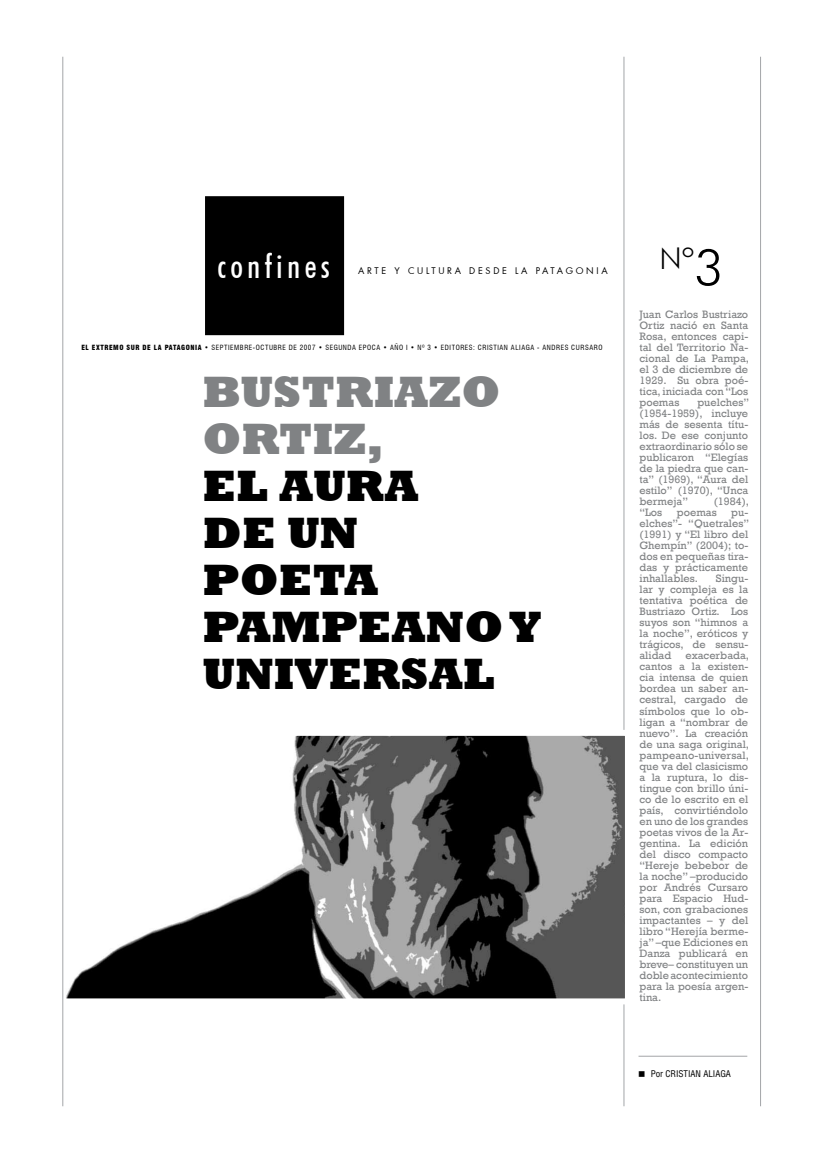
<style>
.page{position:relative;width:823px;height:1163px;background:#fff}
.page>*{position:absolute;margin:0;border:0;box-sizing:border-box;transform-origin:0 0}
.t1{font:800 45px/47px "Rockwell";color:#000}
.t2{font:800 45px/47px "Rockwell";color:#808284}
.t3{font:500 condensed 33px "Futura BT";letter-spacing:.13em;color:#fff}
.t4{font:300 30px "Futura BT";color:#000}
.t5{font:11px/11px "Rockwell";color:#808284;text-align:justify}
.t6{font:9px "Futura";letter-spacing:.3em;color:#000}
.t7{font:9px "Switzerland Condensed";color:#000}
.t8{font:condensed 7px "Swiss 721 BT";letter-spacing:.08em;color:#000}
.s1{font-weight:900}
.s2{font-size:50px}
</style>
<div class="page">
<hr style="left:623px;top:57px;width:1px;height:1049px;background:#a3a5a8">
<img style="left:66px;top:736px;width:557px;height:261px">
<div style="left:59px;top:729px;width:571px;height:275px;border:6px solid #fff"></div>
<hr style="left:759px;top:57px;width:1px;height:1049px;background:#a3a5a8">
<hr style="left:62px;top:57px;width:1px;height:1049px;background:#a3a5a8">
<div style="left:207px;top:198px;width:135px;height:135px;background:#000"></div>
<div style="left:205px;top:196px;width:139px;height:139px;border:4px solid #000"></div>
<hr style="left:638px;top:1055px;width:108px;height:1px;background:#a3a5a8">
<h2 class="t3" style="left:217px;top:246px;width:114px">confines</h2>
<p class="t6" style="left:358px;top:265px;width:251px">ARTE Y CULTURA DESDE LA PATAGONIA</p>
<p class="t8" style="left:81px;top:343px;width:522px"><span class="s1">EL EXTREMO SUR DE LA PATAGONIA</span> • SEPTIEMBRE-OCTUBRE DE 2007 • SEGUNDA EPOCA • AÑO I • Nº 3 • EDITORES: CRISTIAN ALIAGA - ANDRES CURSARO</p>
<h1 class="t2" style="left:202px;top:369px;width:299px">BUSTRIAZO<br>ORTIZ,</h1>
<h1 class="t1" style="left:202px;top:463px;width:340px">EL AURA<br>DE UN<br>POETA<br>PAMPEANO Y<br>UNIVERSAL</h1>
<h3 class="t4" style="left:659px;top:240px;width:65px">Nº<span class="s2">3</span></h3>
<p class="t5" style="left:639px;top:309px;width:111px">Juan Carlos Bustriazo Ortiz nació en Santa Rosa, entonces capi&shy;tal del Territorio Na&shy;cional de La Pampa, el 3 de diciembre de 1929. Su obra poé&shy;tica, iniciada con “Los poemas</p>
<p class="t5" style="left:639px;top:397px;width:111px;text-indent:58px">puelches” (1954-1959), incluye más de sesenta títu&shy;los. De ese conjunto extraordinario sólo se publicaron “Elegías de la piedra que can&shy;ta” (1969), “Aura del estilo” (1970), “Unca bermeja”</p>
<p class="t5" style="left:713px;top:496px;width:37px">(1984),</p>
<p class="t5" style="left:639px;top:507px;width:24px">“Los</p>
<p class="t5" style="left:676px;top:507px;width:41px">poemas</p>
<p class="t5" style="left:639px;top:507px;width:111px;text-indent:92px">pu&shy;elches”- “Quetrales” (1991) y “El libro del Ghempín” (2004); to&shy;dos en pequeñas tira&shy;das y prácticamente inhallables.</p>
<p class="t5" style="left:639px;top:573px;width:110px;text-indent:76px">Singu&shy;lar y compleja es la tentativa poética de Bustriazo Ortiz. Los suyos son “himnos a la noche”, eróticos y trágicos, de sensu&shy;alidad</p>
<p class="t5" style="left:639px;top:650px;width:111px;text-indent:46px">exacerbada, cantos a la existen&shy;cia intensa de quien bordea un saber an&shy;cestral, cargado de símbolos que lo ob&shy;ligan a “nombrar de nuevo”. La creación de una saga original, pampeano-universal, que va del clasicismo a la ruptura, lo dis&shy;tingue con brillo úni&shy;co de lo escrito en el país, convirtiéndolo en uno de los grandes poetas vivos de la Ar&shy;gentina. La edición del disco compacto “Hereje bebebor de la noche” –producido por Andrés Cursaro para Espacio Hud&shy;son, con grabaciones impactantes – y del libro “Herejía berme&shy;ja” –que Ediciones en Danza publicará en breve– constituyen un doble acontecimiento para la poesía argen&shy;tina.</p>
<p class="t7" style="left:650px;top:1068px;width:82px">Por CRISTIAN ALIAGA</p>
</div>
